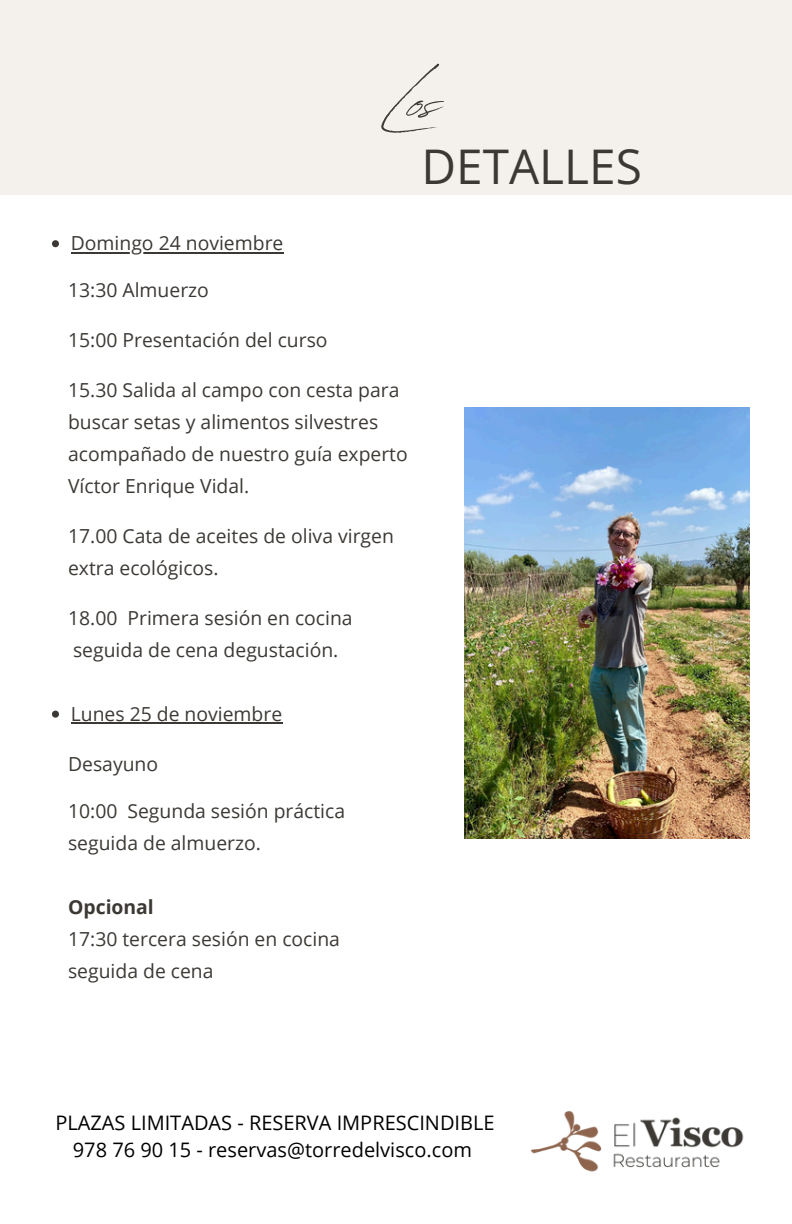
<style>
.page{position:relative;width:792px;height:1224px;background:#f4f0ec}
.page>*{position:absolute;margin:0;border:0;box-sizing:border-box;transform-origin:0 0}
.t1{font:84px "Revive 80 Signature";color:#3c3935}
.t2{font:47.8px "Open Sans";color:#3c3935}
.t3{font:20px "Open Sans";color:#000}
.t4{font:19.4px "Open Sans";color:#3c3935}
.t5{font:700 19.4px "Open Sans";color:#3c3935}
</style>
<div class="page">
<div style="left:0;top:195px;width:792px;height:1029px;background:#fff"></div>
<img style="left:531px;top:1111px;width:213px;height:61px">
<img style="left:465px;top:408px;width:285px;height:430px">
<svg style="left:52px;top:240px;width:7px;height:7px"></svg>
<hr style="left:71px;top:252px;width:212px;height:1px;background:#3c3935">
<svg style="left:52px;top:711px;width:7px;height:7px"></svg>
<hr style="left:71px;top:722px;width:211px;height:2px;background:#3c3935">
<p class="t1" style="left:387px;top:37px;width:55px">Los</p>
<p class="t2" style="left:422px;top:132px;width:222px">DETALLES</p>
<p class="t4" style="left:71px;top:230px;width:214px">Domingo 24 noviembre</p>
<p class="t4" style="left:68px;top:276px;width:142px">13:30 Almuerzo</p>
<p class="t4" style="left:68px;top:326px;width:261px">15:00 Presentación del curso</p>
<p class="t4" style="left:68px;top:376px;width:333px">15.30 Salida al campo con cesta para</p>
<p class="t4" style="left:68px;top:408px;width:312px">buscar setas y alimentos silvestres</p>
<p class="t4" style="left:68px;top:440px;width:341px">acompañado de nuestro guía experto</p>
<p class="t4" style="left:68px;top:472px;width:183px">Víctor Enrique Vidal.</p>
<p class="t4" style="left:68px;top:522px;width:327px">17.00 Cata de aceites de oliva virgen</p>
<p class="t4" style="left:68px;top:554px;width:152px">extra ecológicos.</p>
<p class="t4" style="left:68px;top:604px;width:286px">18.00 Primera sesión en cocina</p>
<p class="t4" style="left:73px;top:636px;width:267px">seguida de cena degustación.</p>
<p class="t4" style="left:71px;top:700px;width:213px">Lunes 25 de noviembre</p>
<p class="t4" style="left:68px;top:750px;width:92px">Desayuno</p>
<p class="t4" style="left:68px;top:798px;width:279px">10:00 Segunda sesión práctica</p>
<p class="t4" style="left:68px;top:830px;width:194px">seguida de almuerzo.</p>
<p class="t5" style="left:68px;top:894px;width:87px">Opcional</p>
<p class="t4" style="left:68px;top:926px;width:273px">17:30 tercera sesión en cocina</p>
<p class="t4" style="left:68px;top:958px;width:147px">seguida de cena</p>
<p class="t3" style="left:55px;top:1109px;width:441px">PLAZAS LIMITADAS - RESERVA IMPRESCINDIBLE</p>
<p class="t3" style="left:73px;top:1136px;width:401px">978 76 90 15 - reservas@torredelvisco.com</p>
</div>
